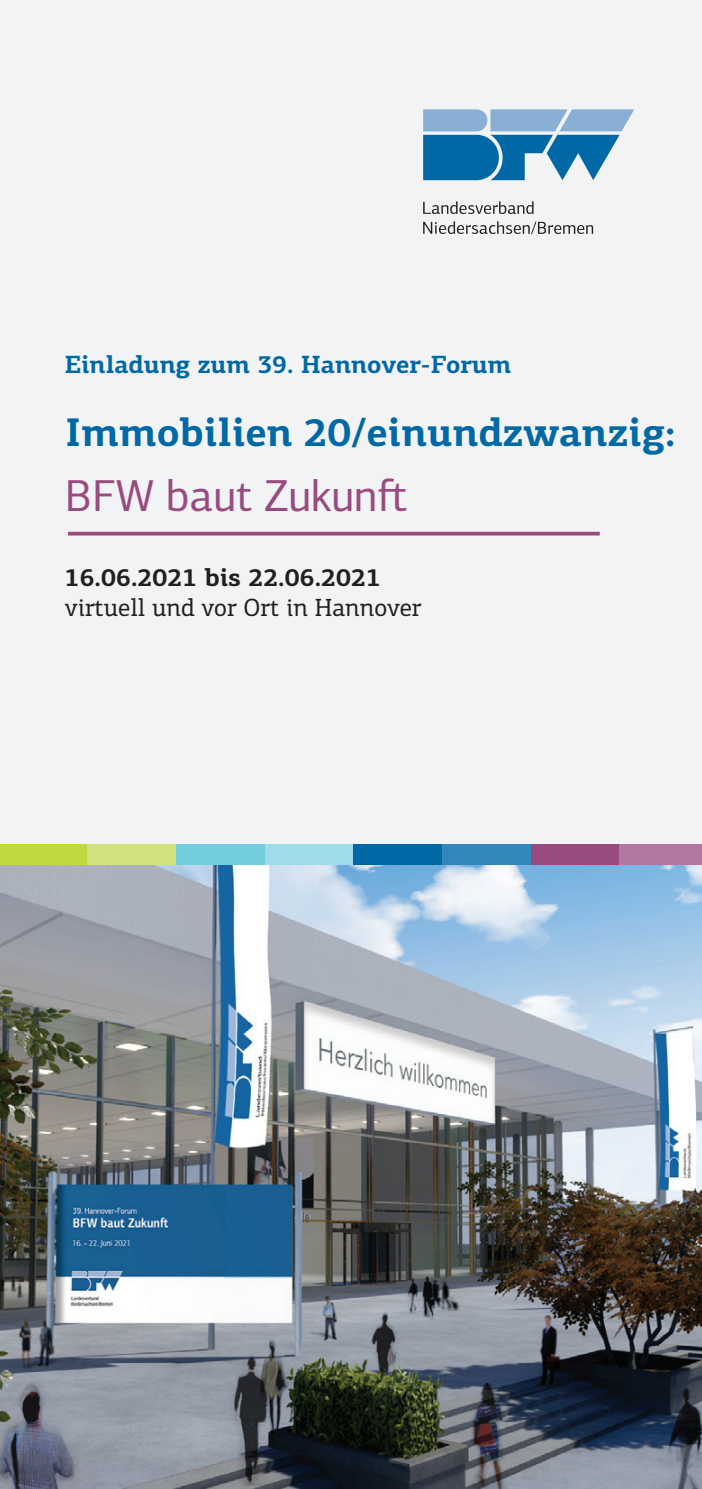
<style>
.page{position:relative;width:702px;height:1489px;background:#fff}
.page>*{position:absolute;margin:0;border:0;box-sizing:border-box;transform-origin:0 0}
.t1{font:45px "PF Centro Sans Pro";color:#994b80}
.t2{font:700 40px "PF Centro Slab Pro";color:#0068a5}
.t3{font:700 25px "PF Centro Slab Pro";color:#0068a5}
.t4{font:25px "PF Centro Slab Pro";color:#231f20}
.t5{font:700 25px "PF Centro Slab Pro";color:#231f20}
</style>
<div class="page">
<div style="left:0;top:0;width:702px;height:1488px;background:#f2f3f4"></div>
<div style="left:0;top:843px;width:87px;height:22px;background:#c2d83f"></div>
<div style="left:264px;top:843px;width:89px;height:22px;background:#9fdbe8"></div>
<div style="left:530px;top:843px;width:89px;height:22px;background:#994b80"></div>
<div style="left:87px;top:843px;width:89px;height:22px;background:#d3e27f"></div>
<div style="left:353px;top:843px;width:89px;height:22px;background:#0068a5"></div>
<div style="left:619px;top:843px;width:83px;height:22px;background:#b1789f"></div>
<div style="left:176px;top:843px;width:88px;height:22px;background:#72cedd"></div>
<div style="left:442px;top:843px;width:88px;height:22px;background:#3487bb"></div>
<svg style="left:423px;top:109px;width:211px;height:71px"></svg>
<svg style="left:423px;top:201px;width:110px;height:13px"></svg>
<svg style="left:423px;top:221px;width:170px;height:13px"></svg>
<svg style="left:68px;top:531px;width:531px;height:4px;background:#aa6b96"></svg>
<img style="left:0;top:865px;width:702px;height:623px">
<p class="t3" style="left:65px;top:349px;width:448px">Einladung zum 39. Hannover-Forum</p>
<h2 class="t2" style="left:65px;top:406px;width:612px">Immobilien 20/einundzwanzig:</h2>
<h1 class="t1" style="left:65px;top:468px;width:344px">BFW baut Zukunft</h1>
<p class="t5" style="left:65px;top:561px;width:317px">16.06.2021 bis 22.06.2021</p>
<p class="t4" style="left:65px;top:592px;width:358px">virtuell und vor Ort in Hannover</p>
</div>
